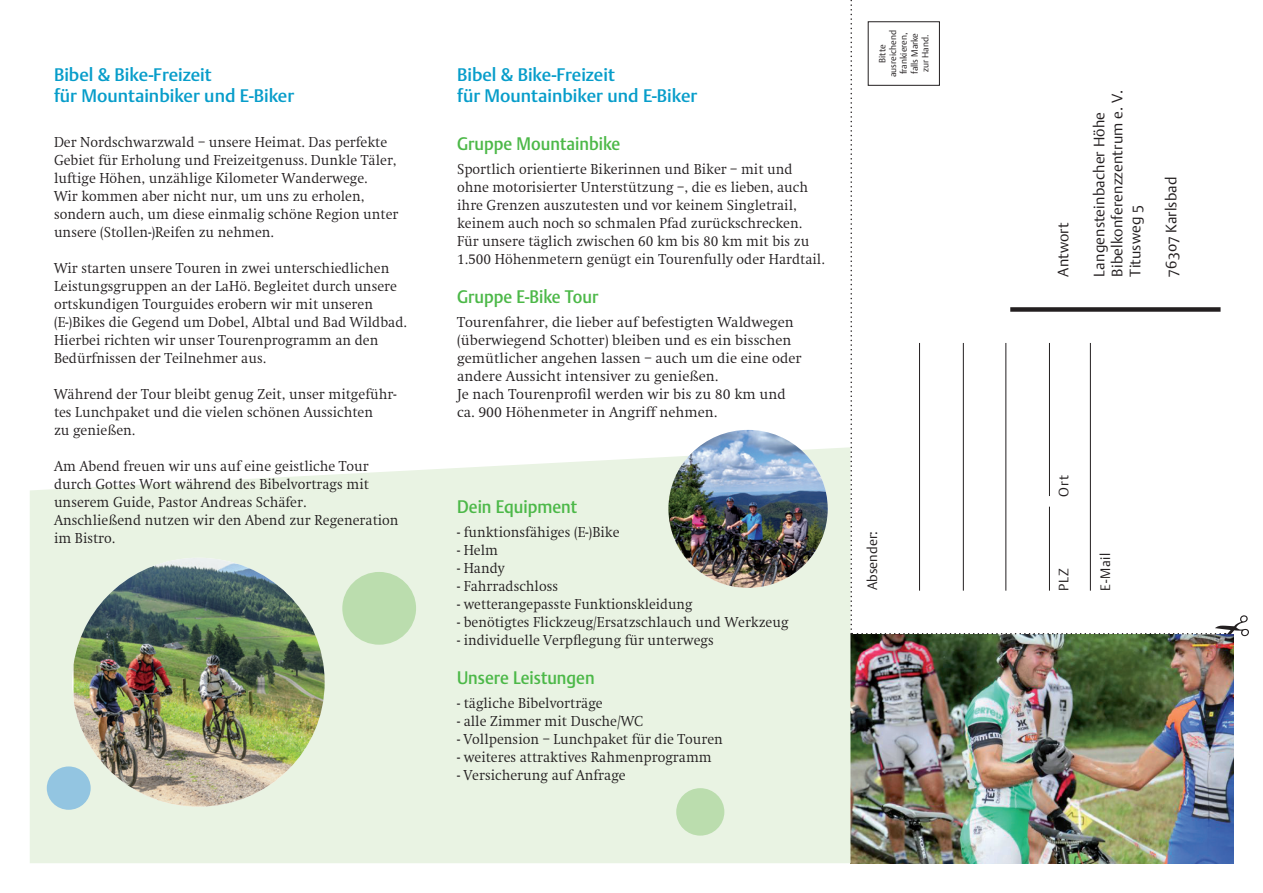
<style>
.page{position:relative;width:1263px;height:893px;background:#fff}
.page>*{position:absolute;margin:0;border:0;box-sizing:border-box;transform-origin:0 0}
.t1{font:500 18px/21px "DTL Argo TOT";color:#079dca}
.t2{font:500 18px "DTL Argo TOT";color:#4cb848;scale:.93 1}
.t3{font:300 15px/18px "Swift EF";color:#231f20;scale:.95 1}
.t4{font:300 15px/18px "Swift EF";color:#231f20}
.t5{font:300 15px/18px "DTL Argo TPRO";letter-spacing:.01em;color:#231f20}
.t6{font:300 13.5px "DTL Argo TPRO";letter-spacing:.03em;color:#231f20}
.t7{font:300 13.5px "DTL Argo TPRO";color:#231f20}
.t8{font:300 9px/10.8px "DTL Argo TPRO";color:#231f20;text-align:center}
</style>
<div class="page">
<img style="left:850px;top:636px;width:383px;height:227px">
<div style="left:30px;top:447px;width:820px;height:416px;background:#e9f3e3"></div>
<div style="left:47px;top:766px;width:44px;height:44px;background:#93c5e1;border-radius:50%"></div>
<img style="left:74px;top:558px;width:251px;height:249px">
<img style="left:668px;top:430px;width:160px;height:158px">
<div style="left:676px;top:788px;width:48px;height:48px;background:#bbddae;border-radius:50%"></div>
<div style="left:342px;top:572px;width:74px;height:73px;background:#bbddae;border-radius:50%"></div>
<svg style="left:850px;top:0;width:399px;height:636px"></svg>
<p class="t1" style="left:54px;top:64px;width:242px">Bibel &amp; Bike-Freizeit<br>für Mountainbiker und E-Biker</p>
<p class="t1" style="left:457px;top:64px;width:242px">Bibel &amp; Bike-Freizeit<br>für Mountainbiker und E-Biker</p>
<p class="t3" style="left:54px;top:133px;width:364px">Der Nordschwarzwald – unsere Heimat. Das perfekte Gebiet für Erholung und Freizeitgenuss. Dunkle Täler, luftige Höhen, unzählige Kilometer Wanderwege.<br>Wir kommen aber nicht nur, um uns zu erholen, sondern auch, um diese einmalig schöne Region unter unsere (Stollen-)Reifen zu nehmen.</p>
<p class="t3" style="left:54px;top:259px;width:373px">Wir starten unsere Touren in zwei unterschiedlichen Leistungsgruppen an der LaHö. Begleitet durch unsere ortskundigen Tourguides erobern wir mit unseren (E-)Bikes die Gegend um Dobel, Albtal und Bad Wildbad.<br>Hierbei richten wir unser Tourenprogramm an den Bedürfnissen der Teilnehmer aus.</p>
<p class="t3" style="left:54px;top:385px;width:362px">Während der Tour bleibt genug Zeit, unser mitgeführ&shy;tes Lunchpaket und die vielen schönen Aussichten<br>zu genießen.</p>
<p class="t3" style="left:54px;top:457px;width:364px">Am Abend freuen wir uns auf eine geistliche Tour durch Gottes Wort während des Bibelvortrags mit unserem Guide, Pastor Andreas Schäfer.<br>Anschließend nutzen wir den Abend zur Regeneration im Bistro.</p>
<p class="t2" style="left:457px;top:133px;width:177px">Gruppe Mountainbike</p>
<p class="t3" style="left:457px;top:160px;width:388px">Sportlich orientierte Bikerinnen und Biker – mit und ohne motorisierter Unterstützung –, die es lieben, auch ihre Grenzen auszutesten und vor keinem Singletrail, keinem auch noch so schmalen Pfad zurückschrecken.<br>Für unsere täglich zwischen 60 km bis 80 km mit bis zu 1.500 Höhenmetern genügt ein Tourenfully oder Hardtail.</p>
<p class="t2" style="left:457px;top:286px;width:153px">Gruppe E-Bike Tour</p>
<p class="t4" style="left:457px;top:313px;width:346px">Tourenfahrer, die lieber auf befestigten Waldwegen (überwiegend Schotter) bleiben und es ein bisschen gemütlicher angehen lassen – auch um die eine oder andere Aussicht intensiver zu genießen.<br>Je nach Tourenprofil werden wir bis zu 80 km und ca. 900 Höhenmeter in Angriff nehmen.</p>
<p class="t2" style="left:457px;top:496px;width:131px">Dein Equipment</p>
<p class="t3" style="left:457px;top:523px;width:172px">- funktionsfähiges (E-)Bike</p>
<p class="t3" style="left:457px;top:541px;width:45px">- Helm</p>
<p class="t3" style="left:457px;top:559px;width:52px">- Handy</p>
<p class="t3" style="left:457px;top:577px;width:108px">- Fahrradschloss</p>
<p class="t3" style="left:457px;top:595px;width:249px">- wetterangepasste Funktionskleidung</p>
<p class="t3" style="left:457px;top:613px;width:350px">- benötigtes Flickzeug/Ersatzschlauch und Werkzeug</p>
<p class="t3" style="left:457px;top:631px;width:272px">- individuelle Verpflegung für unterwegs</p>
<p class="t2" style="left:457px;top:667px;width:149px">Unsere Leistungen</p>
<p class="t3" style="left:457px;top:694px;width:155px">- tägliche Bibelvorträge</p>
<p class="t3" style="left:457px;top:712px;width:197px">- alle Zimmer mit Dusche/WC</p>
<p class="t3" style="left:457px;top:730px;width:281px">- Vollpension – Lunchpaket für die Touren</p>
<p class="t3" style="left:457px;top:748px;width:270px">- weiteres attraktives Rahmenprogramm</p>
<p class="t3" style="left:457px;top:766px;width:179px">- Versicherung auf Anfrage</p>
<p class="t8" style="left:877px;top:77px;width:48px;rotate:-90deg">Bitte ausreichend frankieren, falls Marke zur Hand.</p>
<p class="t7" style="left:864px;top:590px;width:60px;rotate:-90deg">Absender:</p>
<p class="t5" style="left:1054px;top:276px;width:56px;rotate:-90deg">Antwort</p>
<p class="t5" style="left:1090px;top:276px;width:188px;rotate:-90deg">Langensteinbacher Höhe<br>Bibelkonferenzzentrum e. V.<br>Titusweg 5</p>
<p class="t5" style="left:1162px;top:276px;width:101px;rotate:-90deg">76307 Karlsbad</p>
<p class="t6" style="left:1056px;top:497px;width:23px;rotate:-90deg">Ort</p>
<p class="t6" style="left:1056px;top:591px;width:24px;rotate:-90deg">PLZ</p>
<p class="t6" style="left:1097px;top:591px;width:40px;rotate:-90deg">E-Mail</p>
</div>
